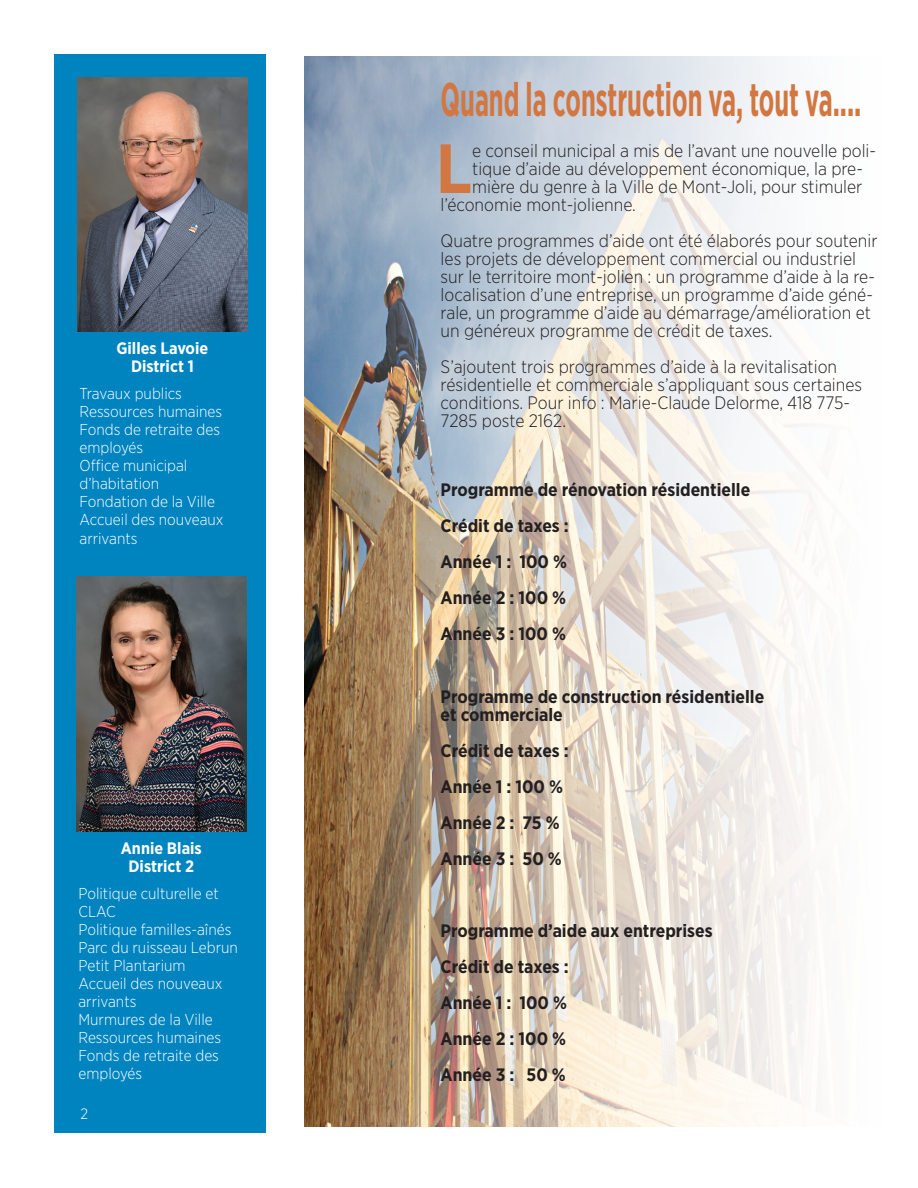
<style>
.page{position:relative;width:918px;height:1188px;background:#fff}
.page>*{position:absolute;margin:0;border:0;box-sizing:border-box;transform-origin:0 0}
.t1{font:700 69.45px "Gotham Narrow";color:#d27741}
.t2{font:700 47.25px "Gotham Narrow";color:#d27741;scale:.57 1}
.t3{font:300 18px/18px "Gotham Narrow";color:#231f20}
.t4{font:700 18px/36px "Gotham Narrow";color:#231f20}
.t5{font:700 16.5px/18px "Gotham Narrow";color:#fff;text-align:center}
.t6{font:300 15.75px/18px "Gotham Narrow";color:#fff}
.t7{font:300 15px "Gotham Narrow";color:#fff}
</style>
<div class="page">
<div style="left:55px;top:55px;width:211px;height:1078px;background:#0084c0"></div>
<img style="left:77px;top:77px;width:170px;height:255px">
<img style="left:76px;top:577px;width:170px;height:255px">
<img style="left:305px;top:56px;width:501px;height:1070px">
<p class="t5" style="left:116px;top:339px;width:93px">Gilles Lavoie<br>District 1</p>
<p class="t6" style="left:80px;top:384px;width:146px">Travaux publics<br>Ressources humaines<br>Fonds de retraite des employés<br>Office municipal d’habitation<br>Fondation de la Ville<br>Accueil des nouveaux</p>
<p class="t6" style="left:80px;top:529px;width:59px">arrivants</p>
<p class="t5" style="left:121px;top:839px;width:82px">Annie Blais<br>District 2</p>
<p class="t6" style="left:78px;top:884px;width:161px">Politique culturelle et<br>CLAC<br>Politique familles-aînés<br>Parc du ruisseau Lebrun<br>Petit Plantarium<br>Accueil des nouveaux arrivants<br>Murmures de la Ville<br>Ressources humaines<br>Fonds de retraite des employés</p>
<p class="t7" style="left:80px;top:1105px;width:9px">2</p>
<h2 class="t2" style="left:441px;top:69px;width:740px">Quand la construction va, tout va....</h2>
<h1 class="t1" style="left:436px;top:124px;width:38px">L</h1>
<p class="t3" style="left:472px;top:141px;width:405px">e conseil municipal a mis de l’avant une nouvelle poli-</p>
<p class="t3" style="left:472px;top:159px;width:392px">tique d’aide au développement économique, la pre-</p>
<p class="t3" style="left:472px;top:177px;width:392px">mière du genre à la Ville de Mont-Joli, pour stimuler</p>
<p class="t3" style="left:441px;top:195px;width:197px">l’économie mont-jolienne.</p>
<p class="t3" style="left:441px;top:231px;width:439px">Quatre programmes d’aide ont été élaborés pour soutenir les projets de développement commercial ou industriel sur le territoire mont-jolien : un programme d’aide à la re&shy;localisation d’une entreprise, un programme d’aide géné&shy;rale, un programme d’aide au démarrage/amélioration et un généreux programme de crédit de taxes.</p>
<p class="t3" style="left:441px;top:357px;width:423px">S’ajoutent trois programmes d’aide à la revitalisation résidentielle et commerciale s’appliquant sous certaines conditions. Pour info : Marie-Claude Delorme, 418 775- 7285 poste 2162.</p>
<p class="t4" style="left:441px;top:472px;width:311px">Programme de rénovation résidentielle<br>Crédit de taxes :<br>Année 1 : 100 %<br>Année 2 : 100 %<br>Année 3 : 100 %</p>
<p class="t4" style="left:441px;top:688px;width:325px;line-height:18px">Programme de construction résidentielle et commerciale</p>
<p class="t4" style="left:441px;top:733px;width:130px">Crédit de taxes :<br>Année 1 : 100 %<br>Année 2 : 75 %<br>Année 3 : 50 %</p>
<p class="t4" style="left:441px;top:912px;width:274px">Programme d’aide aux entreprises<br>Crédit de taxes :<br>Année 1 : 100 %<br>Année 2 : 100 %<br>Année 3 : 50 %</p>
</div>
